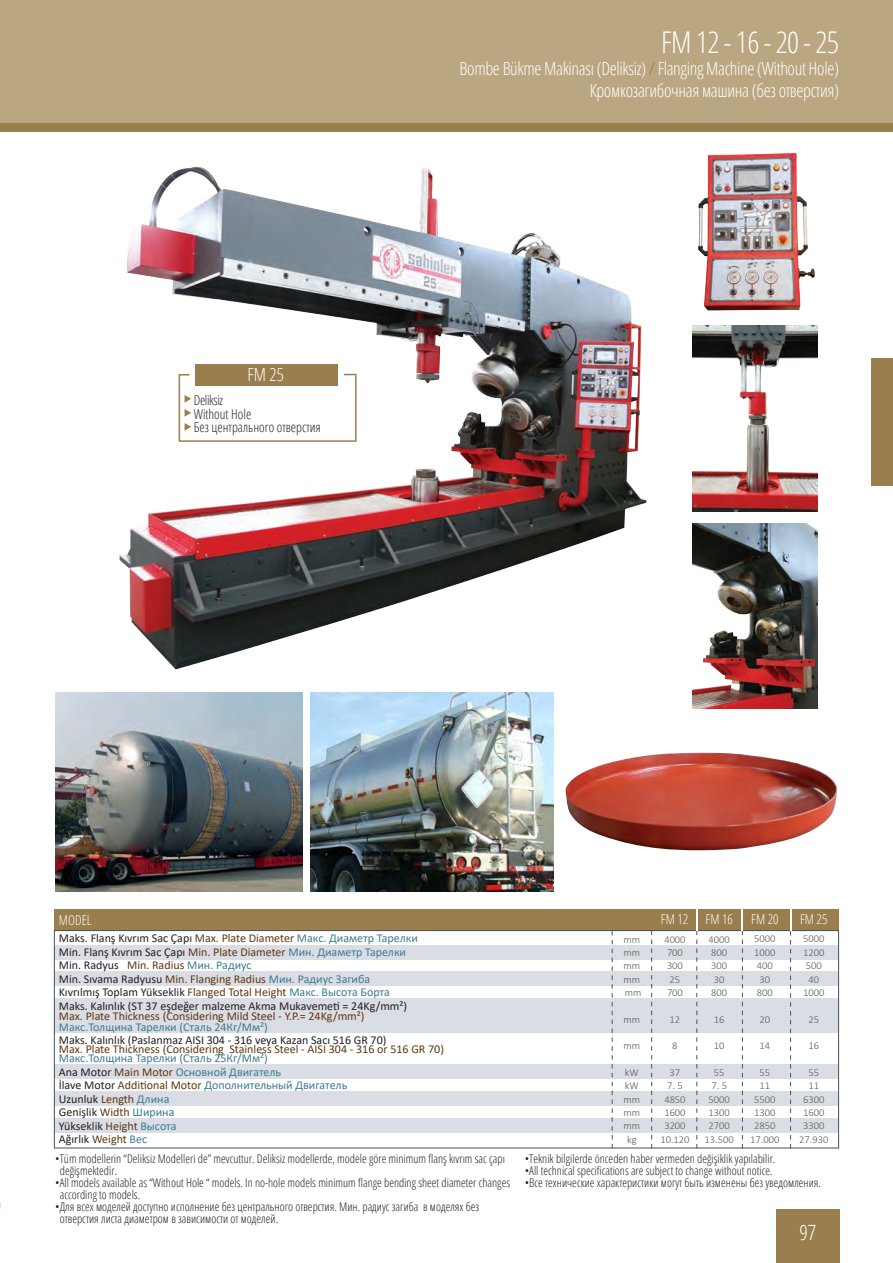
<style>
.page{position:relative;width:893px;height:1263px;background:#fff}
.page>*{position:absolute;margin:0;border:0;box-sizing:border-box;transform-origin:0 0}
.t1{font:300 condensed 30px "Open Sans";letter-spacing:-.02em;color:#fff}
.t2{font:300 condensed 21px "Open Sans";color:#fff}
.t3{font:300 condensed 18px "Open Sans";letter-spacing:-.02em;color:#fff}
.t4{font:300 condensed 13.5px "Open Sans";color:#231f20}
.t5{font:300 condensed 13.5px "Open Sans";color:#fff}
.t6{font:300 condensed 13.5px "Open Sans";letter-spacing:-.03em;color:#231f20}
.t7{font:300 condensed 12px/12px "Open Sans";color:#231f20}
.t8{font:12px "Calibri";color:#231f20}
.t9{font:12px "Calibri";color:#603711}
.t10{font:12px "Calibri";color:#3c7b93}
.t11{font:300 10.5px "Calibri";color:#57585a}
.s1{color:#9a7e4e}
.s2{color:#603711}
.s3{color:#3c7b93}
.s4{color:#231f20}
</style>
<div class="page">
<div style="left:872px;top:358px;width:21px;height:128px;background:#9a7e4e"></div>
<div style="left:0;top:0;width:893px;height:123px;background:#baa680"></div>
<div style="left:0;top:123px;width:893px;height:9px;background:#9a7e4e"></div>
<img style="left:310px;top:692px;width:243px;height:199px">
<img style="left:55px;top:692px;width:247px;height:199px">
<div style="left:54px;top:945px;width:785px;height:14px;background:#dadde3"></div>
<div style="left:54px;top:971px;width:784px;height:14px;background:#dadde3"></div>
<div style="left:54px;top:1065px;width:784px;height:14px;background:#dadde3"></div>
<div style="left:54px;top:1091px;width:785px;height:14px;background:#dadde3"></div>
<div style="left:54px;top:1118px;width:785px;height:14px;background:#dadde3"></div>
<div style="left:54px;top:999px;width:784px;height:34px;background:#dadde3"></div>
<div style="left:54px;top:909px;width:785px;height:21px;background:#9a7e4e"></div>
<div style="left:54px;top:930px;width:785px;height:218px;border:1px solid #47525f"></div>
<svg style="left:612px;top:931px;width:1px;height:217px"></svg>
<svg style="left:651px;top:931px;width:1px;height:217px"></svg>
<img style="left:566px;top:753px;width:271px;height:97px">
<img style="left:698px;top:152px;width:117px;height:159px">
<img style="left:693px;top:325px;width:125px;height:187px">
<img style="left:693px;top:523px;width:125px;height:185px">
<img style="left:119px;top:166px;width:528px;height:504px">
<svg style="left:696px;top:909px;width:1px;height:239px"></svg>
<svg style="left:742px;top:909px;width:1px;height:239px"></svg>
<svg style="left:790px;top:909px;width:1px;height:239px"></svg>
<div style="left:195px;top:364px;width:143px;height:21px;background:#9a7e4e"></div>
<svg style="left:178px;top:373px;width:179px;height:70px"></svg>
<div style="left:776px;top:1209px;width:64px;height:54px;background:#9a7e4e"></div>
<p class="t3" style="left:247px;top:362px;width:38px">FM 25</p>
<p class="t6" style="left:194px;top:391px;width:31px">Deliksiz</p>
<p class="t4" style="left:194px;top:405px;width:59px">Without Hole</p>
<p class="t4" style="left:194px;top:418px;width:128px">Без центрального отверстия</p>
<p class="t1" style="left:661px;top:22px;width:179px">FM 12 - 16 - 20 - 25</p>
<p class="t3" style="left:460px;top:56px;width:381px">Bombe Bükme Makinası (Deliksiz) <span class="s1">/</span> Flanging Machine (Without Hole)</p>
<p class="t3" style="left:590px;top:78px;width:251px">Кромкозагибочная машина (без отверстия)</p>
<p class="t5" style="left:59px;top:910px;width:34px">MODEL</p>
<p class="t8" style="left:59px;top:930px;width:360px">Maks. Flanş Kıvrım Sac Çapı <span class="s2">Max. Plate Diameter</span> <span class="s3">Макс. Диаметр Тарелки</span></p>
<p class="t8" style="left:59px;top:943px;width:349px">Min. Flanş Kıvrım Sac Çapı <span class="s2">Min. Plate Diameter</span> <span class="s3">Мин. Диаметр Тарелки</span></p>
<p class="t8" style="left:59px;top:957px;width:194px">Min. Radyus <span class="s2">Min. Radius</span> <span class="s3">Мин. Радиус</span></p>
<p class="t9" style="left:59px;top:970px;width:313px"><span class="s4">Min. Sıvama Radyusu</span> Min. Flanging Radius <span class="s3">Мин. Радиус Загиба</span></p>
<p class="t8" style="left:59px;top:984px;width:333px">Kıvrılmış Toplam Yükseklik <span class="s2">Flanged Total Height</span> <span class="s3">Макс. Высота Борта</span></p>
<p class="t8" style="left:59px;top:997px;width:350px">Maks. Kalınlık (ST 37 eşdeğer malzeme Akma Mukavemeti = 24Kg/mm²)</p>
<p class="t9" style="left:59px;top:1008px;width:307px">Max. Plate Thickness (Considering Mild Steel - Y.P.= 24Kg/mm²)</p>
<p class="t10" style="left:59px;top:1018px;width:210px">Макс.Толщина Тарелки (Сталь 24Кг/Мм²)</p>
<p class="t8" style="left:59px;top:1032px;width:329px">Maks. Kalınlık (Paslanmaz AISI 304 - 316 veya Kazan Sacı 516 GR 70)</p>
<p class="t9" style="left:59px;top:1041px;width:387px">Max. Plate Thickness (Considering Stainless Steel - AISI 304 - 316 or 516 GR 70)</p>
<p class="t10" style="left:59px;top:1050px;width:210px">Макс.Толщина Тарелки (Сталь 25Кг/Мм²)</p>
<p class="t10" style="left:59px;top:1063px;width:224px"><span class="s4">Ana Motor</span> <span class="s2">Main Motor</span> Основной Двигатель</p>
<p class="t10" style="left:59px;top:1077px;width:290px"><span class="s4">İlave Motor</span> <span class="s2">Additional Motor</span> Дополнительный Двигатель</p>
<p class="t8" style="left:59px;top:1090px;width:112px">Uzunluk <span class="s2">Length</span> <span class="s3">Длина</span></p>
<p class="t8" style="left:59px;top:1104px;width:117px">Genişlik <span class="s2">Width</span> <span class="s3">Ширина</span></p>
<p class="t8" style="left:59px;top:1117px;width:119px">Yükseklik <span class="s2">Height</span> <span class="s3">Высота</span></p>
<p class="t8" style="left:59px;top:1131px;width:90px">Ağırlık <span class="s2">Weight</span> <span class="s3">Bec</span></p>
<p class="t11" style="left:624px;top:932px;width:18px">mm</p>
<p class="t11" style="left:624px;top:946px;width:18px">mm</p>
<p class="t11" style="left:624px;top:959px;width:18px">mm</p>
<p class="t11" style="left:624px;top:973px;width:18px">mm</p>
<p class="t11" style="left:625px;top:986px;width:18px">mm</p>
<p class="t11" style="left:624px;top:1013px;width:18px">mm</p>
<p class="t11" style="left:624px;top:1039px;width:18px">mm</p>
<p class="t11" style="left:625px;top:1066px;width:15px">kW</p>
<p class="t11" style="left:625px;top:1079px;width:15px">kW</p>
<p class="t11" style="left:624px;top:1093px;width:18px">mm</p>
<p class="t11" style="left:624px;top:1106px;width:18px">mm</p>
<p class="t11" style="left:624px;top:1119px;width:18px">mm</p>
<p class="t11" style="left:627px;top:1133px;width:11px">kg</p>
<p class="t5" style="left:661px;top:910px;width:29px">FM 12</p>
<p class="t5" style="left:705px;top:910px;width:29px">FM 16</p>
<p class="t5" style="left:751px;top:910px;width:29px">FM 20</p>
<p class="t5" style="left:800px;top:910px;width:29px">FM 25</p>
<p class="t11" style="left:664px;top:932px;width:23px">4000</p>
<p class="t11" style="left:667px;top:946px;width:17px">700</p>
<p class="t11" style="left:667px;top:959px;width:17px">300</p>
<p class="t11" style="left:670px;top:972px;width:12px">25</p>
<p class="t11" style="left:667px;top:986px;width:17px">700</p>
<p class="t11" style="left:670px;top:1013px;width:12px">12</p>
<p class="t11" style="left:672px;top:1039px;width:7px">8</p>
<p class="t11" style="left:670px;top:1066px;width:12px">37</p>
<p class="t11" style="left:667px;top:1079px;width:17px">7. 5</p>
<p class="t11" style="left:664px;top:1093px;width:23px">4850</p>
<p class="t11" style="left:664px;top:1106px;width:23px">1600</p>
<p class="t11" style="left:664px;top:1119px;width:23px">3200</p>
<p class="t11" style="left:660px;top:1133px;width:31px">10.120</p>
<p class="t11" style="left:708px;top:932px;width:23px">4000</p>
<p class="t11" style="left:711px;top:946px;width:17px">800</p>
<p class="t11" style="left:711px;top:959px;width:17px">300</p>
<p class="t11" style="left:714px;top:972px;width:12px">30</p>
<p class="t11" style="left:711px;top:986px;width:17px">800</p>
<p class="t11" style="left:714px;top:1012px;width:12px">16</p>
<p class="t11" style="left:714px;top:1039px;width:12px">10</p>
<p class="t11" style="left:714px;top:1066px;width:12px">55</p>
<p class="t11" style="left:711px;top:1079px;width:17px">7. 5</p>
<p class="t11" style="left:708px;top:1093px;width:23px">5000</p>
<p class="t11" style="left:708px;top:1106px;width:23px">1300</p>
<p class="t11" style="left:708px;top:1119px;width:23px">2700</p>
<p class="t11" style="left:705px;top:1133px;width:31px">13.500</p>
<p class="t11" style="left:754px;top:932px;width:23px">5000</p>
<p class="t11" style="left:754px;top:946px;width:23px">1000</p>
<p class="t11" style="left:757px;top:959px;width:17px">400</p>
<p class="t11" style="left:759px;top:972px;width:12px">30</p>
<p class="t11" style="left:757px;top:986px;width:17px">800</p>
<p class="t11" style="left:759px;top:1012px;width:12px">20</p>
<p class="t11" style="left:759px;top:1039px;width:12px">14</p>
<p class="t11" style="left:759px;top:1066px;width:12px">55</p>
<p class="t11" style="left:759px;top:1079px;width:12px">11</p>
<p class="t11" style="left:754px;top:1093px;width:23px">5500</p>
<p class="t11" style="left:754px;top:1106px;width:23px">1300</p>
<p class="t11" style="left:754px;top:1119px;width:23px">2850</p>
<p class="t11" style="left:750px;top:1133px;width:31px">17.000</p>
<p class="t11" style="left:803px;top:932px;width:23px">5000</p>
<p class="t11" style="left:803px;top:946px;width:23px">1200</p>
<p class="t11" style="left:806px;top:959px;width:17px">500</p>
<p class="t11" style="left:808px;top:972px;width:12px">40</p>
<p class="t11" style="left:803px;top:986px;width:23px">1000</p>
<p class="t11" style="left:808px;top:1012px;width:12px">25</p>
<p class="t11" style="left:808px;top:1039px;width:12px">16</p>
<p class="t11" style="left:808px;top:1066px;width:12px">55</p>
<p class="t11" style="left:808px;top:1079px;width:12px">11</p>
<p class="t11" style="left:803px;top:1093px;width:23px">6300</p>
<p class="t11" style="left:803px;top:1106px;width:23px">1600</p>
<p class="t11" style="left:803px;top:1119px;width:23px">3300</p>
<p class="t11" style="left:799px;top:1133px;width:31px">27.930</p>
<p class="t7" style="left:60px;top:1152px;width:447px;text-indent:-5px">•Tüm modellerin “Deliksiz Modelleri de” mevcuttur. Deliksiz modellerde, modele göre minimum flanş kıvrım sac çapı değişmektedir.</p>
<p class="t7" style="left:60px;top:1176px;width:452px;text-indent:-5px">•All models available as “Without Hole “ models. In no-hole models minimum flange bending sheet diameter changes according to models.</p>
<p class="t7" style="left:60px;top:1200px;width:421px;text-indent:-5px">•Для всех моделей доступно исполнение без центрального отверстия. Мин. радиус загиба в моделях без отверстия листа диаметром в зависимости от моделей.</p>
<p class="t7" style="left:525px;top:1152px;width:252px">•Teknik bilgilerde önceden haber vermeden değişiklik yapılabilir.</p>
<p class="t7" style="left:525px;top:1164px;width:249px">•All technical specifications are subject to change without notice.</p>
<p class="t7" style="left:525px;top:1176px;width:298px">•Все технические характеристики могут быть изменены без уведомления.</p>
<h2 class="t2" style="left:799px;top:1217px;width:18px">97</h2>
</div>
